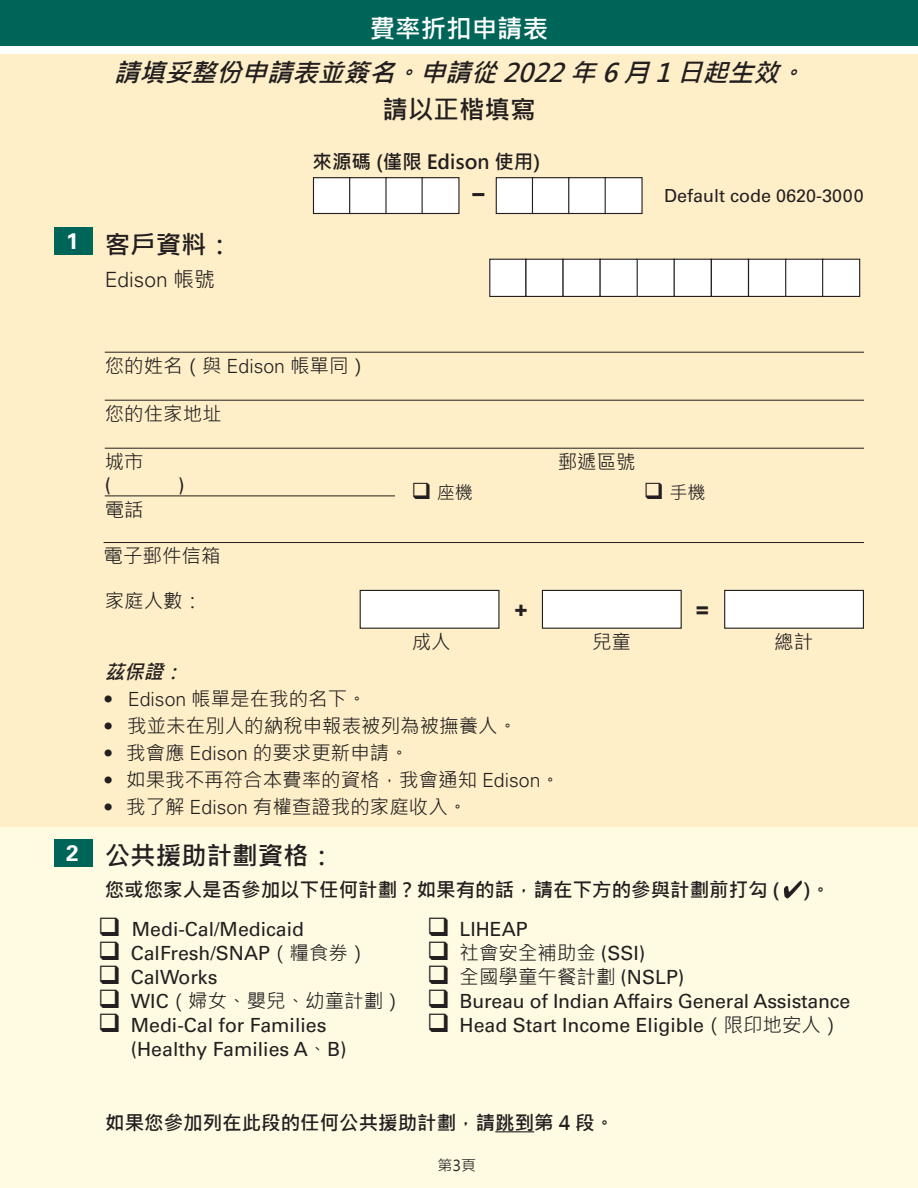
<style>
.page{position:relative;width:918px;height:1188px;background:#fff}
.page>*{position:absolute;margin:0;border:0;box-sizing:border-box;transform-origin:0 0}
.t1{font:italic 700 25.5px "Microsoft Jheng Hei";color:#231f20}
.t2{font:700 25.5px "Microsoft Jheng Hei";color:#231f20}
.t3{font:700 25.5px "Microsoft Jheng Hei";color:#fff}
.t4{font:900 24px "Univers LT Std";color:#231f20}
.t5{font:700 22.5px "Univers LT Std";color:#fff}
.t6{font:300 21px "Univers LT Std";color:#231f20}
.t7{font:900 21px "Univers LT Std";color:#231f20}
.t8{font:19.5px "Microsoft Jheng Hei";color:#231f20}
.t9{font:19.5px/24px "Univers LT Std";color:#231f20}
.t10{font:700 19.5px "Microsoft Jheng Hei";color:#231f20}
.t11{font:italic 700 19.5px "Microsoft Jheng Hei";color:#231f20}
.t12{font:18px "Univers LT Std";color:#231f20}
.t13{font:18px "Microsoft Jheng Hei";color:#231f20}
.t14{font:15px "Microsoft Jheng Hei";color:#231f20}
.s1{font-family:"Microsoft Jheng Hei";font-weight:400}
.s2{font-family:"Univers LT Std";font-weight:300}
.s3{font-family:"Univers LT Std"}
.s4{font-family:"Microsoft Jheng Hei"}
</style>
<div class="page">
<div style="left:0;top:54px;width:918px;height:788px;background:#ffefc8"></div>
<div style="left:0;top:0;width:918px;height:45px;background:#006559"></div>
<div style="left:0;top:827px;width:918px;height:361px;background:#fffbe3"></div>
<div style="left:54px;top:227px;width:38px;height:27px;background:#006559"></div>
<hr style="left:105px;top:352px;width:759px;height:1px;background:#231f20">
<hr style="left:105px;top:400px;width:759px;height:1px;background:#231f20">
<hr style="left:105px;top:448px;width:759px;height:1px;background:#231f20">
<hr style="left:105px;top:496px;width:759px;height:1px;background:#231f20">
<div style="left:313px;top:178px;width:37px;height:35px;background:#fff"></div>
<div style="left:313px;top:177px;width:38px;height:37px;border:1px solid #231f20"></div>
<div style="left:496px;top:178px;width:37px;height:35px;background:#fff"></div>
<div style="left:496px;top:177px;width:38px;height:37px;border:1px solid #231f20"></div>
<div style="left:350px;top:178px;width:37px;height:35px;background:#fff"></div>
<div style="left:349px;top:177px;width:38px;height:37px;border:1px solid #231f20"></div>
<div style="left:532px;top:178px;width:37px;height:35px;background:#fff"></div>
<div style="left:532px;top:177px;width:38px;height:37px;border:1px solid #231f20"></div>
<div style="left:386px;top:178px;width:37px;height:35px;background:#fff"></div>
<div style="left:385px;top:177px;width:38px;height:37px;border:1px solid #231f20"></div>
<div style="left:569px;top:178px;width:37px;height:35px;background:#fff"></div>
<div style="left:568px;top:177px;width:38px;height:37px;border:1px solid #231f20"></div>
<div style="left:422px;top:178px;width:37px;height:35px;background:#fff"></div>
<div style="left:422px;top:177px;width:38px;height:37px;border:1px solid #231f20"></div>
<div style="left:605px;top:178px;width:37px;height:35px;background:#fff"></div>
<div style="left:605px;top:177px;width:38px;height:37px;border:1px solid #231f20"></div>
<div style="left:360px;top:590px;width:139px;height:38px;background:#fff"></div>
<div style="left:360px;top:590px;width:140px;height:39px;border:1px solid #231f20"></div>
<div style="left:542px;top:590px;width:139px;height:38px;background:#fff"></div>
<div style="left:542px;top:590px;width:140px;height:39px;border:1px solid #231f20"></div>
<div style="left:725px;top:590px;width:138px;height:38px;background:#fff"></div>
<div style="left:724px;top:590px;width:140px;height:39px;border:1px solid #231f20"></div>
<div style="left:54px;top:839px;width:38px;height:28px;background:#006559"></div>
<svg style="left:784px;top:881px;width:18px;height:17px"></svg>
<hr style="left:495px;top:1131px;width:39px;height:1px;background:#231f20">
<div style="left:395px;top:479px;width:506px;height:37px;background:#ffefc8"></div>
<div style="left:490px;top:259px;width:36px;height:37px;background:#fff"></div>
<div style="left:489px;top:259px;width:37px;height:38px;border:1px solid #231f20"></div>
<div style="left:526px;top:259px;width:37px;height:37px;background:#fff"></div>
<div style="left:525px;top:259px;width:39px;height:38px;border:1px solid #231f20"></div>
<div style="left:637px;top:259px;width:37px;height:37px;background:#fff"></div>
<div style="left:637px;top:259px;width:38px;height:38px;border:1px solid #231f20"></div>
<div style="left:563px;top:259px;width:37px;height:37px;background:#fff"></div>
<div style="left:563px;top:259px;width:38px;height:38px;border:1px solid #231f20"></div>
<div style="left:674px;top:259px;width:37px;height:37px;background:#fff"></div>
<div style="left:674px;top:259px;width:38px;height:38px;border:1px solid #231f20"></div>
<div style="left:600px;top:259px;width:37px;height:37px;background:#fff"></div>
<div style="left:600px;top:259px;width:38px;height:38px;border:1px solid #231f20"></div>
<div style="left:711px;top:259px;width:37px;height:37px;background:#fff"></div>
<div style="left:711px;top:259px;width:38px;height:38px;border:1px solid #231f20"></div>
<div style="left:749px;top:259px;width:37px;height:37px;background:#fff"></div>
<div style="left:748px;top:259px;width:38px;height:38px;border:1px solid #231f20"></div>
<div style="left:786px;top:259px;width:37px;height:37px;background:#fff"></div>
<div style="left:785px;top:259px;width:38px;height:38px;border:1px solid #231f20"></div>
<div style="left:823px;top:259px;width:37px;height:37px;background:#fff"></div>
<div style="left:822px;top:259px;width:38px;height:38px;border:1px solid #231f20"></div>
<hr style="left:104px;top:542px;width:760px;height:1px;background:#231f20">
<p class="t3" style="left:370px;top:12px;width:180px">費率折扣申請表</p>
<p class="t1" style="left:114px;top:57px;width:701px">請填妥整份申請表並簽名。申請從 2022年 6月 1日起生效。</p>
<p class="t2" style="left:382px;top:94px;width:154px">請以正楷填寫</p>
<p class="t10" style="left:313px;top:150px;width:229px">來源碼 (僅限 Edison 使用)</p>
<p class="t12" style="left:664px;top:185px;width:201px">Default code 0620-3000</p>
<p class="t4" style="left:472px;top:177px;width:13px">–</p>
<p class="t5" style="left:66px;top:227px;width:14px">1</p>
<p class="t2" style="left:105px;top:229px;width:129px">客戶資料：</p>
<p class="t6" style="left:105px;top:267px;width:112px">Edison <span class="s1">帳號</span></p>
<p class="t8" style="left:105px;top:353px;width:265px">您的姓名（與 <span class="s2">Edison</span> 帳單同）</p>
<p class="t8" style="left:105px;top:401px;width:118px">您的住家地址</p>
<p class="t8" style="left:105px;top:449px;width:40px">城市</p>
<p class="t8" style="left:558px;top:449px;width:79px">郵遞區號</p>
<p class="t8" style="left:105px;top:498px;width:40px">電話</p>
<p class="t9" style="left:105px;top:473px;width:8px">(</p>
<p class="t9" style="left:178px;top:473px;width:8px">)</p>
<p class="t13" style="left:411px;top:481px;width:63px">❑ 座機</p>
<p class="t13" style="left:644px;top:481px;width:63px">❑ 手機</p>
<p class="t8" style="left:104px;top:544px;width:118px">電子郵件信箱</p>
<p class="t8" style="left:105px;top:588px;width:99px">家庭人數：</p>
<p class="t7" style="left:514px;top:595px;width:15px">+</p>
<p class="t7" style="left:696px;top:595px;width:15px">=</p>
<p class="t8" style="left:412px;top:629px;width:40px">成人</p>
<p class="t8" style="left:592px;top:629px;width:40px">兒童</p>
<p class="t8" style="left:774px;top:629px;width:40px">總計</p>
<p class="t11" style="left:105px;top:659px;width:85px">茲保證：</p>
<p class="t8" style="left:105px;top:686px;width:263px"><span class="s3">•</span> <span class="s2">Edison</span> 帳單是在我的名下。</p>
<p class="t8" style="left:105px;top:713px;width:414px"><span class="s3">•</span> 我並未在別人的納稅申報表被列為被撫養人。</p>
<p class="t8" style="left:105px;top:740px;width:306px"><span class="s3">•</span> 我會應 <span class="s2">Edison</span> 的要求更新申請。</p>
<p class="t8" style="left:105px;top:767px;width:457px"><span class="s3">•</span> 如果我不再符合本費率的資格，我會通知 <span class="s2">Edison</span>。</p>
<p class="t8" style="left:105px;top:794px;width:364px"><span class="s3">•</span> 我了解 <span class="s2">Edison</span> 有權查證我的家庭收入。</p>
<p class="t5" style="left:66px;top:840px;width:14px">2</p>
<p class="t2" style="left:105px;top:840px;width:231px">公共援助計劃資格：</p>
<p class="t10" style="left:105px;top:877px;width:676px">您或您家人是否參加以下任何計劃？如果有的話，請在下方的參與計劃前打勾 (</p>
<p class="t10" style="left:804px;top:877px;width:28px">)。</p>
<p class="t9" style="left:98px;top:917px;width:207px">❑ Medi-Cal/Medicaid</p>
<p class="t9" style="left:98px;top:941px;width:271px">❑ CalFresh/SNAP<span class="s4">（糧食券）</span></p>
<p class="t9" style="left:98px;top:965px;width:121px">❑ CalWorks</p>
<p class="t8" style="left:98px;top:988px;width:306px">❑ <span class="s3">WIC</span>（婦女、嬰兒、幼童計劃）</p>
<p class="t9" style="left:131px;top:1013px;width:218px;text-indent:-32px">❑ Medi-Cal for Families (Healthy Families A<span class="s4">、</span>B)</p>
<p class="t9" style="left:427px;top:917px;width:102px">❑ LIHEAP</p>
<p class="t8" style="left:427px;top:940px;width:220px">❑ 社會安全補助金 <span class="s3">(SSI)</span></p>
<p class="t8" style="left:427px;top:964px;width:259px">❑ 全國學童午餐計劃 <span class="s3">(NSLP)</span></p>
<p class="t9" style="left:427px;top:989px;width:425px">❑ Bureau of Indian Affairs General Assistance</p>
<p class="t9" style="left:427px;top:1013px;width:415px">❑ Head Start Income Eligible<span class="s4">（限印地安人）</span></p>
<p class="t10" style="left:105px;top:1111px;width:510px">如果您參加列在此段的任何公共援助計劃，請跳到第 4 段。</p>
<p class="t14" style="left:437px;top:1156px;width:40px">第3頁</p>
</div>
